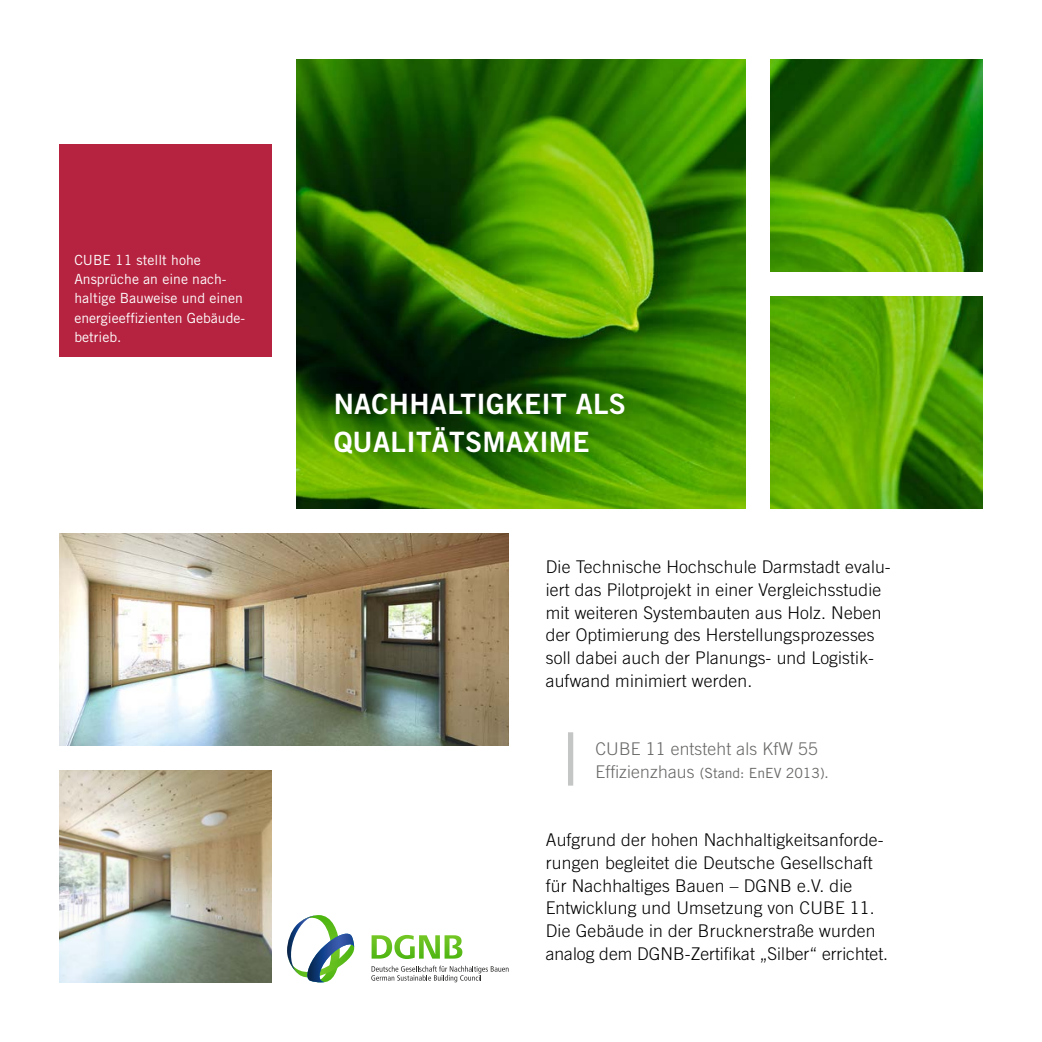
<style>
.page{position:relative;width:1042px;height:1042px;background:#fff}
.page>*{position:absolute;margin:0;border:0;box-sizing:border-box;transform-origin:0 0}
.t1{font:28px/38.5px "Trade Gothic Bold Two";letter-spacing:.01em;color:#fff}
.t2{font:300 17.5px/22.8px "Trade Gothic";letter-spacing:.01em;color:#000}
.t3{font:300 17.5px "Trade Gothic";letter-spacing:.01em;color:#686867}
.t4{font:14px/19.2px "Trade Gothic";color:#fff}
.t5{font:14px "Trade Gothic";color:#686867}
.s1{font-weight:300;font-size:17.5px}
</style>
<div class="page">
<div style="left:60px;top:145px;width:212px;height:212px;background:#b62340"></div>
<img style="left:60px;top:533px;width:448px;height:212px">
<img style="left:60px;top:770px;width:212px;height:212px">
<img style="left:296px;top:60px;width:449px;height:448px">
<img style="left:770px;top:60px;width:212px;height:211px">
<div style="left:568px;top:732px;width:5px;height:53px;background:#c4c5c5"></div>
<img style="left:770px;top:296px;width:212px;height:212px">
<svg style="left:371px;top:935px;width:91px;height:24px"></svg>
<svg style="left:371px;top:965px;width:137px;height:17px"></svg>
<svg style="left:287px;top:915px;width:68px;height:68px"></svg>
<p class="t4" style="left:74px;top:250px;width:172px">CUBE 11 stellt hohe<br>Ansprüche an eine nach&shy;haltige Bauweise und einen energieeffizienten Gebäude&shy;betrieb.</p>
<h1 class="t1" style="left:334px;top:384px;width:294px">NACHHALTIGKEIT ALS<br>QUALITÄTSMAXIME</h1>
<p class="t2" style="left:546px;top:555px;width:346px">Die Technische Hochschule Darmstadt evalu&shy;iert das Pilotprojekt in einer Vergleichsstudie mit weiteren Systembauten aus Holz. Neben der Optimierung des Herstellungsprozesses soll dabei auch der Planungs- und Logistik&shy;aufwand minimiert werden.</p>
<p class="t3" style="left:595px;top:738px;width:224px">CUBE 11 entsteht als KfW 55</p>
<p class="t5" style="left:595px;top:764px;width:235px"><span class="s1">Effizienzhaus</span> (Stand: EnEV 2013).</p>
<p class="t2" style="left:546px;top:828px;width:344px">Aufgrund der hohen Nachhaltigkeitsanforde&shy;rungen begleitet die Deutsche Gesellschaft für Nachhaltiges Bauen – DGNB e.V. die Entwicklung und Umsetzung von CUBE 11.<br>Die Gebäude in der Brucknerstraße wurden analog dem DGNB-Zertifikat „Silber“ errichtet.</p>
</div>
